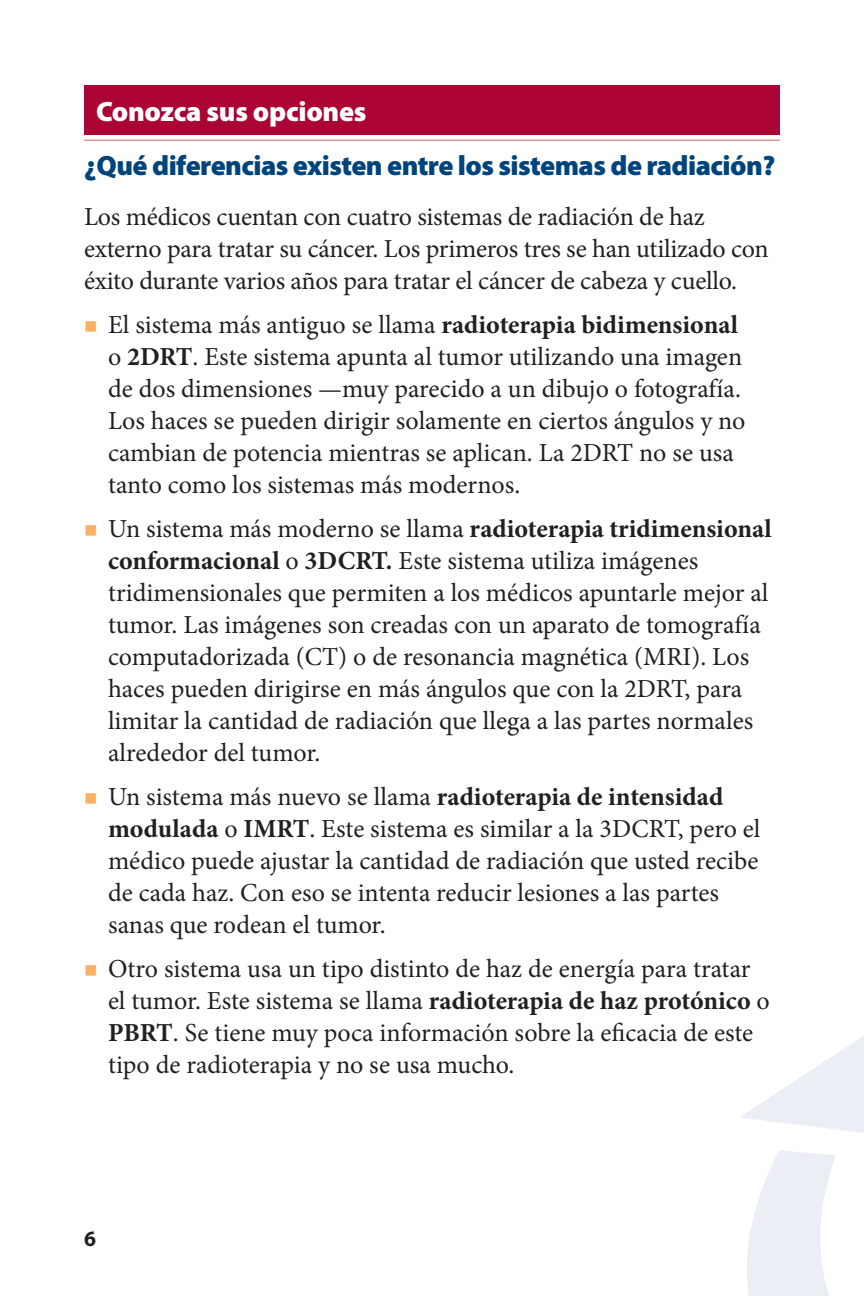
<style>
.page{position:relative;width:864px;height:1296px;background:#fff}
.page>*{position:absolute;margin:0;border:0;box-sizing:border-box;transform-origin:0 0}
.subhead-one{font:900 28px "Myriad Pro";letter-spacing:-.02em;color:#00447b}
.chapter_Head{font:900 28px "Myriad Pro";letter-spacing:-.01em;color:#fff}
.bullet__yellow{font:26px/32px "Minion Pro";color:#231f20}
.body_text_large{font:26px/32px "Minion Pro";letter-spacing:-.01em;color:#231f20}
.t1{font:700 22px "Myriad Pro";color:#231f20}
.s1{font-weight:700}
</style>
<div class="page">
<svg style="left:740px;top:1036px;width:124px;height:260px"></svg>
<div style="left:84px;top:85px;width:696px;height:50px;background:#ab0333"></div>
<hr style="left:84px;top:140px;width:696px;height:1px;background:#d99692">
<p class="chapter_Head" style="left:96px;top:93px;width:272px">Conozca sus opciones</p>
<p class="subhead-one" style="left:84px;top:147px;width:693px">¿Qué diferencias existen entre los sistemas de radiación?</p>
<p class="body_text_large" style="left:84px;top:201px;width:686px">Los médicos cuentan con cuatro sistemas de radiación de haz externo para tratar su cáncer. Los primeros tres se han utilizado con éxito durante varios años para tratar el cáncer de cabeza y cuello.</p>
<p class="bullet__yellow" style="left:108px;top:309px;width:639px">El sistema más antiguo se llama <span class="s1">radioterapia bidimensional </span>o <span class="s1">2DRT</span>. Este sistema apunta al tumor utilizando una imagen de dos dimensiones —muy parecido a un dibujo o fotografía.<br>Los haces se pueden dirigir solamente en ciertos ángulos y no cambian de potencia mientras se aplican. La 2DRT no se usa tanto como los sistemas más modernos.</p>
<p class="bullet__yellow" style="left:108px;top:513px;width:665px">Un sistema más moderno se llama <span class="s1">radioterapia tridimensional conformacional</span> o <span class="s1">3DCRT.</span> Este sistema utiliza imágenes tridimensionales que permiten a los médicos apuntarle mejor al tumor. Las imágenes son creadas con un aparato de tomografía computadorizada (CT) o de resonancia magnética (MRI). Los haces pueden dirigirse en más ángulos que con la 2DRT, para limitar la cantidad de radiación que llega a las partes normales alrededor del tumor.</p>
<p class="bullet__yellow" style="left:108px;top:781px;width:654px">Un sistema más nuevo se llama <span class="s1">radioterapia de intensidad modulada</span> o <span class="s1">IMRT</span>. Este sistema es similar a la 3DCRT, pero el médico puede ajustar la cantidad de radiación que usted recibe de cada haz. Con eso se intenta reducir lesiones a las partes sanas que rodean el tumor.</p>
<p class="bullet__yellow" style="left:108px;top:953px;width:663px">Otro sistema usa un tipo distinto de haz de energía para tratar el tumor. Este sistema se llama <span class="s1">radioterapia de haz protónico</span> o <span class="s1">PBRT</span>. Se tiene muy poca información sobre la eficacia de este tipo de radioterapia y no se usa mucho.</p>
<p class="t1" style="left:84px;top:1224px;width:13px">6</p>
</div>
